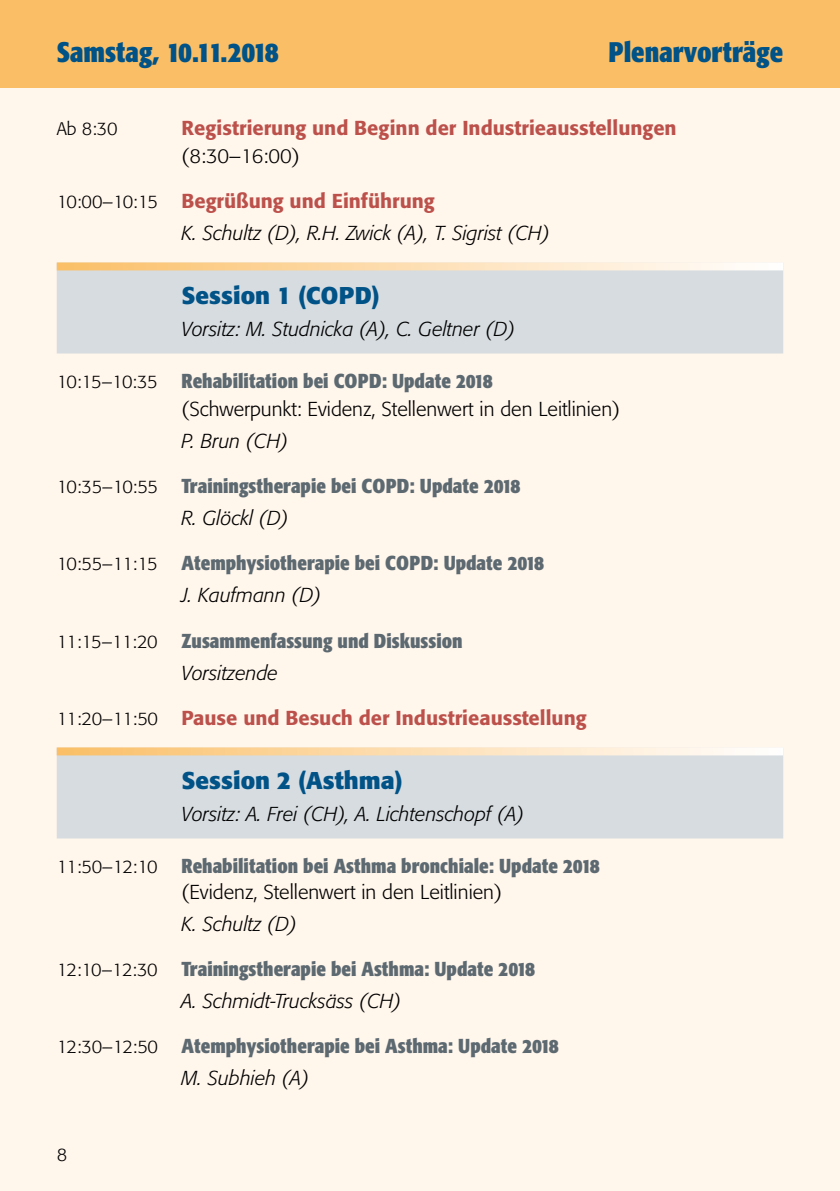
<style>
.page{position:relative;width:840px;height:1191px;background:#fff}
.page>*{position:absolute;margin:0;border:0;box-sizing:border-box;transform-origin:0 0}
.t1{font:700 condensed 28px "Formata";color:#005287}
.t2{font:700 24px "Formata";color:#005287}
.t3{font:700 condensed 20px/32px "Formata";color:#5d6970}
.t4{font:italic 300 20px/32px "Formata";color:#000}
.t5{font:300 20px/28px "Formata";color:#000}
.t6{font:500 20px "Formata";color:#bc514b}
.t7{font:300 18px "Formata";color:#000}
.s1{font-style:normal;font-size:18px}
.s2{font-weight:500;font-style:normal;color:#bc514b}
.s3{font-size:18px}
.s4{font-weight:700;font-stretch:condensed;color:#5d6970}
.s5{font-weight:300;font-stretch:normal;font-size:18px;color:#000}
.s6{font-weight:300;font-style:italic;font-stretch:normal;color:#000}
.s7{font-weight:300;font-size:18px;color:#000}
.s8{font-weight:300;font-stretch:normal;color:#000}
</style>
<div class="page">
<div style="left:0;top:0;width:839px;height:1191px;background:#fff6ec"></div>
<div style="left:0;top:0;width:839px;height:88px;background:#fabf66"></div>
<svg style="left:57px;top:270px;width:725px;height:568px"></svg>
<svg style="left:57px;top:262px;width:725px;height:8px"></svg>
<svg style="left:57px;top:747px;width:725px;height:8px"></svg>
<h1 class="t1" style="left:57px;top:35px;width:223px">Samstag, 10.11.2018</h1>
<h1 class="t1" style="left:608px;top:35px;width:176px">Plenarvorträge</h1>
<p class="t7" style="left:57px;top:118px;width:62px">Ab 8:30</p>
<p class="t6" style="left:181px;top:115px;width:496px">Registrierung und Beginn der Industrieausstellungen</p>
<p class="t5" style="left:181px;top:142px;width:119px">(8:30–16:00)</p>
<p class="t4" style="left:181px;top:185px;width:369px;text-indent:-125px"><span class="s1">10:00–10:15</span> <span class="s2">Begrüßung und Einführung<br></span>K. Schultz (D), R.H. Zwick (A), T. Sigrist (CH)</p>
<p class="t2" style="left:181px;top:281px;width:199px">Session 1 (COPD)</p>
<p class="t4" style="left:181px;top:313px;width:335px">Vorsitz: M. Studnicka (A), C. Geltner (D)</p>
<p class="t5" style="left:181px;top:367px;width:440px;text-indent:-125px"><span class="s3">10:15–10:35</span> <span class="s4">Rehabilitation bei COPD: Update 2018<br></span>(Schwerpunkt: Evidenz, Stellenwert in den Leitlinien)</p>
<p class="t4" style="left:181px;top:425px;width:108px">P. Brun (CH)</p>
<p class="t3" style="left:181px;top:470px;width:340px;text-indent:-125px"><span class="s5">10:35–10:55</span> Trainingstherapie bei COPD: Update 2018<br><span class="s6">R. Glöckl (D)</span></p>
<p class="t3" style="left:181px;top:547px;width:364px;text-indent:-125px"><span class="s5">10:55–11:15</span> Atemphysiotherapie bei COPD: Update 2018<br><span class="s6">J. Kaufmann (D)</span></p>
<p class="t3" style="left:181px;top:624px;width:282px;text-indent:-125px"><span class="s5">11:15–11:20</span> Zusammenfassung und Diskussion<br><span class="s6">Vorsitzende</span></p>
<p class="t6" style="left:57px;top:705px;width:531px"><span class="s7">11:20–11:50</span> Pause und Besuch der Industrieausstellung</p>
<p class="t2" style="left:181px;top:766px;width:222px">Session 2 (Asthma)</p>
<p class="t4" style="left:181px;top:798px;width:344px">Vorsitz: A. Frei (CH), A. Lichtenschopf (A)</p>
<p class="t3" style="left:181px;top:852px;width:419px;line-height:26px;text-indent:-125px"><span class="s5">11:50–12:10</span> Rehabilitation bei Asthma bronchiale: Update 2018 <span class="s8">(Evidenz, Stellenwert in den Leitlinien)</span></p>
<p class="t4" style="left:181px;top:907px;width:117px">K. Schultz (D)</p>
<p class="t3" style="left:57px;top:952px;width:479px;text-align:center"><span class="s5">12:10–12:30</span> Trainingstherapie bei Asthma: Update 2018<br><span class="s6">A. Schmidt-Trucksäss (CH)</span></p>
<p class="t3" style="left:181px;top:1030px;width:378px;text-indent:-125px"><span class="s5">12:30–12:50</span> Atemphysiotherapie bei Asthma: Update 2018<br><span class="s6">M. Subhieh (A)</span></p>
<p class="t7" style="left:57px;top:1144px;width:12px">8</p>
</div>
